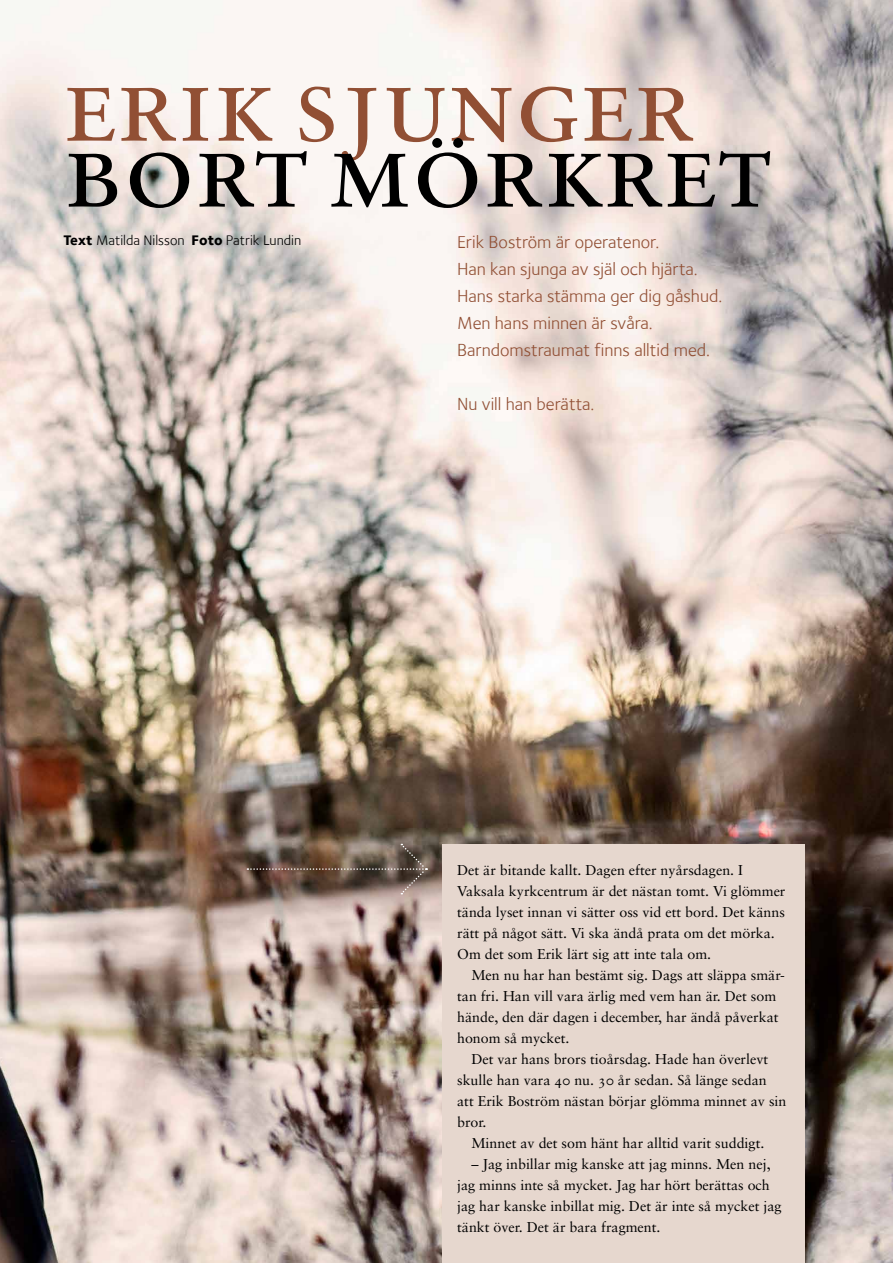
<style>
.page{position:relative;width:893px;height:1263px;background:#fff}
.page>*{position:absolute;margin:0;border:0;box-sizing:border-box;transform-origin:0 0}
.t1{font:108px "Sabon Roman SC";color:#914f34}
.t2{font:108px "Sabon Roman SC";color:#000}
.t3{font:18px/27px "Foundry Sterling Book OSF";color:#914f34}
.t4{font:14.25px/21px "Sabon Roman Os F";color:#000}
.t5{font:14.25px "Foundry Sterling Book OSF";color:#000}
.s1{font-family:"Foundry Sterling Extra Bold OSF"}
</style>
<div class="page">
<img style="left:0;top:0;width:893px;height:1263px">
<div style="left:442px;top:844px;width:363px;height:419px;background:#e6d7ce"></div>
<svg style="left:247px;top:844px;width:180px;height:50px;background:#6b584c"></svg>
<h1 class="t1" style="left:63px;top:39px;width:633px">erik sjunger</h1>
<h1 class="t2" style="left:63px;top:105px;width:710px">bort mörkret</h1>
<p class="t5" style="left:63px;top:232px;width:239px"><span class="s1">Text</span> Matilda Nilsson <span class="s1">Foto</span> Patrik Lundin</p>
<p class="t3" style="left:457px;top:228px;width:267px">Erik Boström är operatenor.<br>Han kan sjunga av själ och hjärta.<br>Hans starka stämma ger dig gåshud.<br>Men hans minnen är svåra.<br>Barndomstraumat finns alltid med.</p>
<p class="t3" style="left:457px;top:390px;width:139px">Nu vill han berätta.</p>
<p class="t4" style="left:457px;top:859px;width:330px">Det är bitande kallt. Dagen efter nyårsdagen. I Vaksala kyrkcentrum är det nästan tomt. Vi glömmer tända lyset innan vi sätter oss vid ett bord. Det känns rätt på något sätt. Vi ska ändå prata om det mörka.<br>Om det som Erik lärt sig att inte tala om.</p>
<p class="t4" style="left:457px;top:964px;width:329px;text-indent:14px">Men nu har han bestämt sig. Dags att släppa smär&shy;tan fri. Han vill vara ärlig med vem han är. Det som hände, den där dagen i december, har ändå påverkat honom så mycket.</p>
<p class="t4" style="left:471px;top:1048px;width:298px">Det var hans brors tioårsdag. Hade han överlevt</p>
<p class="t4" style="left:457px;top:1069px;width:311px">skulle han vara 40 nu. 30 år sedan. Så länge sedan</p>
<p class="t4" style="left:457px;top:1090px;width:331px">att Erik Boström nästan börjar glömma minnet av sin</p>
<p class="t4" style="left:457px;top:1111px;width:31px">bror.</p>
<p class="t4" style="left:471px;top:1132px;width:294px">Minnet av det som hänt har alltid varit suddigt.</p>
<p class="t4" style="left:457px;top:1153px;width:326px;text-indent:14px">– Jag inbillar mig kanske att jag minns. Men nej, jag minns inte så mycket. Jag har hört berättas och jag har kanske inbillat mig. Det är inte så mycket jag tänkt över. Det är bara fragment.</p>
</div>
